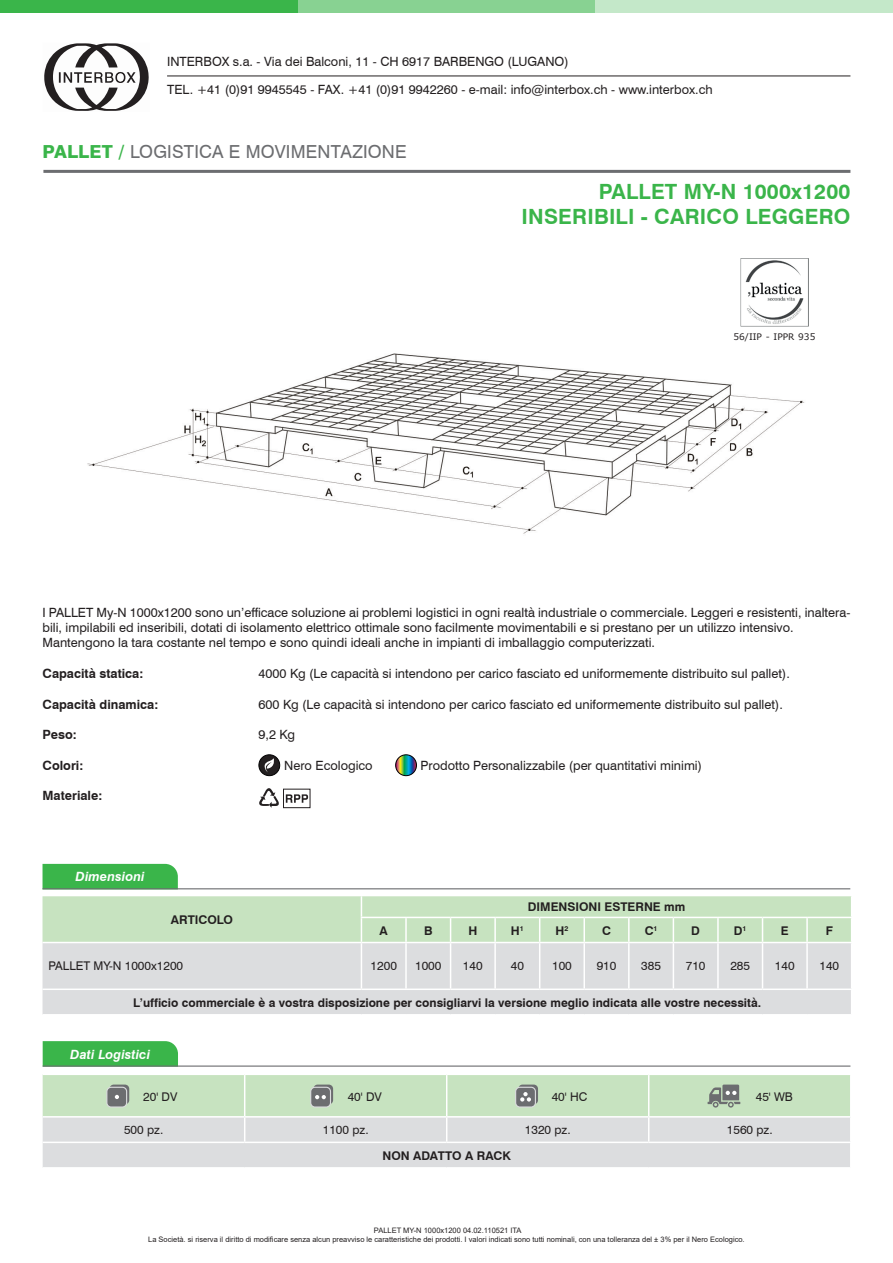
<style>
.page{position:relative;width:893px;height:1263px;background:#fff}
.page>*{position:absolute;margin:0;border:0;box-sizing:border-box;transform-origin:0 0}
.t1{font:700 21px/25.2px "Swiss 721 BT";letter-spacing:.01em;color:#3ab54a;text-align:right}
.t2{font:18px "Swiss 721 BT";letter-spacing:.01em;color:#6c6d70}
.t3{font:12.75px/15.3px "Swiss 721 BT";color:#231f20}
.t4{font:700 12.75px "Swiss 721 BT";color:#231f20}
.t5{font:italic 700 12.75px "Swiss 721 BT";letter-spacing:.01em;color:#fff}
.t6{font:700 12px "Swiss 721 BT";color:#231f20}
.t7{font:12px "Swiss 721 BT";color:#231f20}
.t8{font:9px "Verdana";color:#231f20}
.t9{font:7.5px/9px "Arial";color:#231f20;text-align:center}
.s1{font-weight:800;color:#3ab54a}
</style>
<div class="page">
<img style="left:87px;top:353px;width:718px;height:181px">
<div style="left:0;top:0;width:298px;height:13px;background:#3ab54a"></div>
<div style="left:298px;top:0;width:297px;height:13px;background:#88d292"></div>
<div style="left:595px;top:0;width:298px;height:13px;background:#c4e8c9"></div>
<hr style="left:43px;top:170px;width:807px;height:3px;background:#6c6d70">
<div style="left:43px;top:943px;width:808px;height:71px;background:#dcdddf"></div>
<hr style="left:43px;top:988px;width:318px;height:2px;background:#fff">
<hr style="left:361px;top:988px;width:45px;height:2px;background:#fff">
<hr style="left:406px;top:988px;width:45px;height:2px;background:#fff">
<hr style="left:451px;top:988px;width:44px;height:2px;background:#fff">
<hr style="left:495px;top:988px;width:45px;height:2px;background:#fff">
<hr style="left:540px;top:988px;width:44px;height:2px;background:#fff">
<hr style="left:584px;top:988px;width:45px;height:2px;background:#fff">
<hr style="left:629px;top:988px;width:44px;height:2px;background:#fff">
<hr style="left:673px;top:988px;width:45px;height:2px;background:#fff">
<hr style="left:718px;top:988px;width:44px;height:2px;background:#fff">
<hr style="left:762px;top:988px;width:45px;height:2px;background:#fff">
<hr style="left:807px;top:988px;width:45px;height:2px;background:#fff">
<hr style="left:361px;top:943px;width:1px;height:45px;background:#fff">
<hr style="left:405px;top:943px;width:2px;height:45px;background:#fff">
<hr style="left:450px;top:943px;width:1px;height:45px;background:#fff">
<hr style="left:494px;top:943px;width:2px;height:45px;background:#fff">
<hr style="left:539px;top:943px;width:1px;height:45px;background:#fff">
<hr style="left:583px;top:943px;width:2px;height:45px;background:#fff">
<hr style="left:628px;top:943px;width:2px;height:45px;background:#fff">
<hr style="left:673px;top:943px;width:1px;height:45px;background:#fff">
<hr style="left:717px;top:943px;width:2px;height:45px;background:#fff">
<hr style="left:762px;top:943px;width:1px;height:45px;background:#fff">
<hr style="left:806px;top:943px;width:2px;height:45px;background:#fff">
<svg style="left:43px;top:896px;width:808px;height:46px;background:#c9e4c2"></svg>
<div style="left:43px;top:864px;width:135px;height:24px;background:#3ab54a"></div>
<hr style="left:43px;top:888px;width:807px;height:1px;background:#6c6d70">
<img style="left:740px;top:258px;width:68px;height:68px">
<div style="left:43px;top:1041px;width:135px;height:24px;background:#3ab54a"></div>
<hr style="left:43px;top:1065px;width:807px;height:2px;background:#6c6d70">
<svg style="left:43px;top:1075px;width:807px;height:92px;background:#d2ded0"></svg>
<img style="left:260px;top:789px;width:18px;height:19px">
<img style="left:285px;top:794px;width:23px;height:9px">
<div style="left:283px;top:789px;width:27px;height:19px;border:1px solid #231f20"></div>
<div style="left:259px;top:755px;width:21px;height:21px;background:#231f20;border-radius:50%"></div>
<div style="left:259px;top:755px;width:21px;height:21px;border:1px solid #000;border-radius:50%"></div>
<svg style="left:264px;top:758px;width:10px;height:14px"></svg>
<svg style="left:396px;top:755px;width:20px;height:21px"></svg>
<div style="left:395px;top:755px;width:22px;height:21px;border:1px solid #000;border-radius:50%"></div>
<svg style="left:44px;top:43px;width:105px;height:68px"></svg>
<hr style="left:167px;top:76px;width:683px;height:1px;background:#231f20">
<p class="t3" style="left:167px;top:54px;width:403px">INTERBOX s.a. - Via dei Balconi, 11 - CH 6917 BARBENGO (LUGANO)</p>
<p class="t3" style="left:167px;top:82px;width:547px">TEL. +41 (0)91 9945545 - FAX. +41 (0)91 9942260 - e-mail: info@interbox.ch - www.interbox.ch</p>
<h2 class="t2" style="left:43px;top:141px;width:366px"><span class="s1">PALLET /</span> LOGISTICA E MOVIMENTAZIONE</h2>
<h1 class="t1" style="left:522px;top:178px;width:330px">PALLET MY-N 1000x1200<br>INSERIBILI - CARICO LEGGERO</h1>
<p class="t8" style="left:733px;top:331px;width:83px">56/IIP - IPPR 935</p>
<p class="t3" style="left:43px;top:604px;width:809px">I PALLET My-N 1000x1200 sono un’efficace soluzione ai problemi logistici in ogni realtà industriale o commerciale. Leggeri e resistenti, inaltera&shy;bili, impilabili ed inseribili, dotati di isolamento elettrico ottimale sono facilmente movimentabili e si prestano per un utilizzo intensivo.<br>Mantengono la tara costante nel tempo e sono quindi ideali anche in impianti di imballaggio computerizzati.</p>
<p class="t4" style="left:43px;top:666px;width:102px">Capacità statica:</p>
<p class="t3" style="left:259px;top:666px;width:533px">4000 Kg (Le capacità si intendono per carico fasciato ed uniformemente distribuito sul pallet).</p>
<p class="t4" style="left:43px;top:696px;width:117px">Capacità dinamica:</p>
<p class="t3" style="left:259px;top:696px;width:526px">600 Kg (Le capacità si intendono per carico fasciato ed uniformemente distribuito sul pallet).</p>
<p class="t4" style="left:43px;top:727px;width:36px">Peso:</p>
<p class="t3" style="left:259px;top:727px;width:38px">9,2 Kg</p>
<p class="t4" style="left:43px;top:757px;width:42px">Colori:</p>
<p class="t3" style="left:284px;top:757px;width:90px">Nero Ecologico</p>
<p class="t3" style="left:421px;top:757px;width:283px">Prodotto Personalizzabile (per quantitativi minimi)</p>
<p class="t4" style="left:43px;top:788px;width:61px">Materiale:</p>
<p class="t5" style="left:76px;top:869px;width:71px">Dimensioni</p>
<p class="t6" style="left:171px;top:912px;width:64px">ARTICOLO</p>
<p class="t6" style="left:528px;top:900px;width:159px">DIMENSIONI ESTERNE mm</p>
<p class="t6" style="left:380px;top:923px;width:10px">A</p>
<p class="t6" style="left:424px;top:923px;width:10px">B</p>
<p class="t6" style="left:468px;top:923px;width:10px">H</p>
<p class="t6" style="left:511px;top:923px;width:14px">H<sup>1</sup></p>
<p class="t6" style="left:555px;top:923px;width:14px">H<sup>2</sup></p>
<p class="t6" style="left:602px;top:923px;width:10px">C</p>
<p class="t6" style="left:645px;top:923px;width:14px">C<sup>1</sup></p>
<p class="t6" style="left:691px;top:923px;width:10px">D</p>
<p class="t6" style="left:734px;top:923px;width:14px">D<sup>1</sup></p>
<p class="t6" style="left:781px;top:923px;width:9px">E</p>
<p class="t6" style="left:826px;top:923px;width:9px">F</p>
<p class="t7" style="left:49px;top:959px;width:136px">PALLET MY-N 1000x1200</p>
<p class="t7" style="left:371px;top:959px;width:28px">1200</p>
<p class="t7" style="left:415px;top:959px;width:28px">1000</p>
<p class="t7" style="left:463px;top:959px;width:21px">140</p>
<p class="t7" style="left:511px;top:959px;width:15px">40</p>
<p class="t7" style="left:552px;top:959px;width:21px">100</p>
<p class="t7" style="left:597px;top:959px;width:21px">910</p>
<p class="t7" style="left:641px;top:959px;width:21px">385</p>
<p class="t7" style="left:686px;top:959px;width:21px">710</p>
<p class="t7" style="left:730px;top:959px;width:21px">285</p>
<p class="t7" style="left:775px;top:959px;width:21px">140</p>
<p class="t7" style="left:819px;top:959px;width:21px">140</p>
<p class="t6" style="left:133px;top:995px;width:630px">L’ufficio commerciale è a vostra disposizione per consigliarvi la versione meglio indicata alle vostre necessità.</p>
<p class="t5" style="left:70px;top:1046px;width:81px">Dati Logistici</p>
<p class="t7" style="left:143px;top:1089px;width:36px">20' DV</p>
<p class="t7" style="left:348px;top:1089px;width:36px">40' DV</p>
<p class="t7" style="left:552px;top:1089px;width:37px">40' HC</p>
<p class="t7" style="left:756px;top:1089px;width:39px">45' WB</p>
<p class="t7" style="left:124px;top:1122px;width:41px">500 pz.</p>
<p class="t7" style="left:323px;top:1122px;width:47px">1100 pz.</p>
<p class="t7" style="left:525px;top:1122px;width:47px">1320 pz.</p>
<p class="t7" style="left:727px;top:1122px;width:47px">1560 pz.</p>
<p class="t6" style="left:382px;top:1148px;width:130px">NON ADATTO A RACK</p>
<p class="t9" style="left:148px;top:1225px;width:598px">PALLET MY-N 1000x1200 04.02.110521 ITA<br>La Società. si riserva il diritto di modificare senza alcun preavviso le caratteristiche dei prodotti. I valori indicati sono tutti nominali, con una tolleranza del ± 3% per il Nero Ecologico.</p>
</div>
